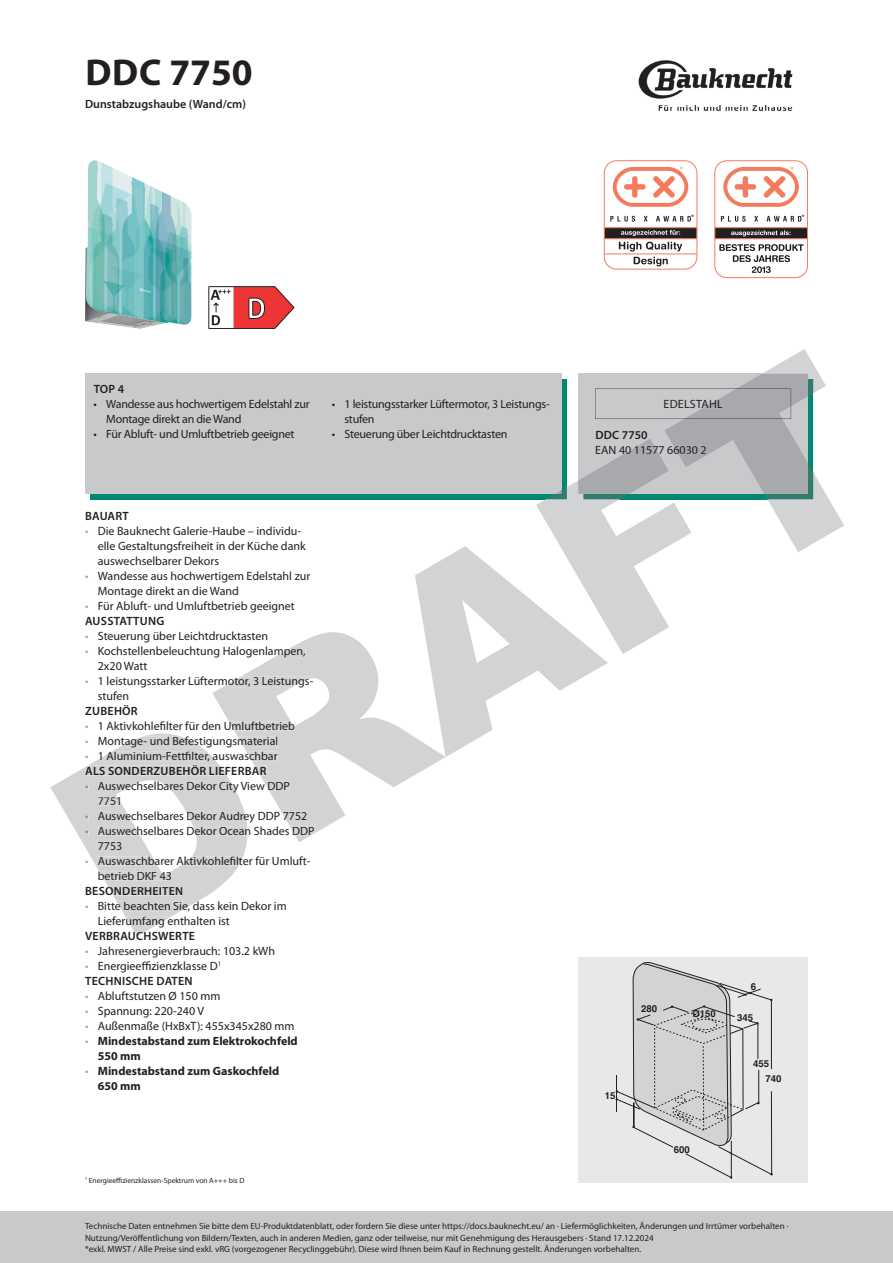
<style>
.page{position:relative;width:893px;height:1263px;background:#fff}
.page>*{position:absolute;margin:0;border:0;box-sizing:border-box;transform-origin:0 0}
.t1{font:700 37.5px "Myriad Pro";color:#231f20}
.t2{font:12px/15px "Myriad Pro";color:#231f20}
.t3{font:12px/15px "Myriad Pro";letter-spacing:-.02em;color:#231f20}
.t4{font:600 12px "Myriad Pro";letter-spacing:.02em;color:#231f20}
.t5{font:700 12px/15px "Myriad Pro";color:#231f20}
.t6{font:600 12px "Myriad Pro";color:#231f20}
.t7{font:12px "Myriad Pro";letter-spacing:.02em;color:#231f20}
.t8{font:12px/15px "Myriad Pro";color:#9ea0a2;text-align:justify}
.t9{font:12px/15px "Myriad Pro";color:#888a8c}
.t10{font:700 9.6px "Helvetica";color:#231f20}
.t11{font:700 9.45px "Helvetica";color:#231f20}
.t12{font:9px/11.2px "Myriad Pro";color:#231f20}
.t13{font:7.5px "Myriad Pro";color:#231f20}
.s1{color:#9ea0a2}
.s2{font-weight:600}
.s3{font-weight:400;color:#9ea0a2}
</style>
<div class="page">
<img style="left:638px;top:60px;width:155px;height:52px">
<div style="left:0;top:1212px;width:893px;height:51px;background:#c7c9cb"></div>
<img style="left:85px;top:160px;width:107px;height:169px">
<svg style="left:208px;top:286px;width:86px;height:43px"></svg>
<div style="left:715px;top:227px;width:92px;height:12px;background:#231f20;border:1px solid #f47b5d"></div>
<div style="left:714px;top:160px;width:94px;height:118px;border:1px solid #f47b5d;border-radius:12px"></div>
<svg style="left:721px;top:216px;width:25px;height:6px"></svg>
<svg style="left:754px;top:216px;width:4px;height:6px"></svg>
<svg style="left:767px;top:215px;width:37px;height:7px"></svg>
<svg style="left:723px;top:167px;width:76px;height:40px"></svg>
<svg style="left:731px;top:230px;width:60px;height:6px"></svg>
<svg style="left:719px;top:244px;width:85px;height:29px"></svg>
<hr style="left:604px;top:253px;width:93px;height:1px;background:#f47b5d">
<div style="left:604px;top:227px;width:93px;height:12px;background:#231f20;border:1px solid #f47b5d"></div>
<div style="left:604px;top:160px;width:93px;height:110px;border:1px solid #f47b5d;border-radius:12px"></div>
<svg style="left:610px;top:216px;width:25px;height:6px"></svg>
<svg style="left:644px;top:216px;width:3px;height:6px"></svg>
<svg style="left:621px;top:230px;width:59px;height:6px"></svg>
<svg style="left:656px;top:215px;width:38px;height:7px"></svg>
<svg style="left:613px;top:167px;width:75px;height:40px"></svg>
<svg style="left:619px;top:242px;width:63px;height:24px"></svg>
<div style="left:90px;top:379px;width:477px;height:120px;background:#008871"></div>
<div style="left:85px;top:374px;width:476px;height:120px;background:#c7c9cb"></div>
<div style="left:578px;top:958px;width:230px;height:225px;background:#e7e8e8"></div>
<svg style="left:615px;top:962px;width:158px;height:217px"></svg>
<svg style="left:212px;top:632px;width:233px;height:201px"></svg>
<svg style="left:273px;top:647px;width:33px;height:11px"></svg>
<svg style="left:221px;top:677px;width:92px;height:11px"></svg>
<svg style="left:50px;top:722px;width:265px;height:214px"></svg>
<svg style="left:415px;top:349px;width:429px;height:408px"></svg>
<h1 class="t1" style="left:85px;top:48px;width:169px">DDC 7750</h1>
<p class="t6" style="left:85px;top:97px;width:162px">Dunstabzugshaube (Wand/cm)</p>
<p class="t4" style="left:94px;top:383px;width:32px">TOP 4</p>
<p class="t3" style="left:106px;top:397px;width:205px;text-indent:-13px">• Wandesse aus hochwertigem Edelstahl zur<br>Montage direkt an die Wand</p>
<p class="t3" style="left:94px;top:427px;width:202px">• Für Abluft- und Umluftbetrieb geeignet</p>
<p class="t3" style="left:344px;top:397px;width:207px;text-indent:-13px">• 1 leistungsstarker Lüftermotor, 3 Leistungs&shy;stufen</p>
<p class="t3" style="left:332px;top:427px;width:177px">• Steuerung über Leichtdrucktasten</p>
<p class="t4" style="left:85px;top:510px;width:45px">BAUART</p>
<p class="t2" style="left:98px;top:524px;width:209px;text-indent:-13px"><span class="s1">•</span> Die Bauknecht Galerie-Haube – individu&shy;elle Gestaltungsfreiheit in der Küche dank auswechselbarer Dekors</p>
<p class="t2" style="left:98px;top:569px;width:214px;text-indent:-13px"><span class="s1">•</span> Wandesse aus hochwertigem Edelstahl zur<br>Montage direkt an die Wand</p>
<p class="t2" style="left:85px;top:599px;width:211px"><span class="s1">•</span> Für Abluft- und Umluftbetrieb geeignet<br><span class="s2">AUSSTATTUNG</span></p>
<p class="t2" style="left:85px;top:629px;width:185px"><span class="s1">•</span> Steuerung über Leichtdrucktasten <span class="s1">•</span></p>
<p class="t2" style="left:98px;top:659px;width:51px">2x20 Watt</p>
<p class="t8" style="left:85px;top:674px;width:5px">•</p>
<p class="t2" style="left:98px;top:689px;width:33px">stufen</p>
<p class="t4" style="left:85px;top:705px;width:54px">ZUBEHÖR</p>
<p class="t8" style="left:85px;top:719px;width:5px">• • •</p>
<p class="t2" style="left:98px;top:644px;width:209px">Kochstellenbeleuchtung Halogenlampen,</p>
<p class="t2" style="left:98px;top:674px;width:217px">1 leistungsstarker Lüftermotor, 3 Leistungs-</p>
<p class="t2" style="left:98px;top:719px;width:199px">1 Aktivkohlefilter für den Umluftbetrieb<br>Montage- und Befestigungsmaterial<br>1 Aluminium-Fettfilter, auswaschbar</p>
<p class="t4" style="left:85px;top:765px;width:183px">ALS SONDERZUBEHÖR LIEFERBAR</p>
<p class="t2" style="left:98px;top:779px;width:194px">Auswechselbares Dekor City View DDP</p>
<p class="t2" style="left:98px;top:809px;width:218px">Auswechselbares Dekor Audrey DDP 7752<br>Auswechselbares Dekor Ocean Shades DDP</p>
<p class="t9" style="left:85px;top:779px;width:5px">•</p>
<p class="t2" style="left:98px;top:794px;width:26px">7751</p>
<p class="t9" style="left:85px;top:809px;width:5px">• •</p>
<p class="t2" style="left:98px;top:839px;width:214px">7753<br>Auswaschbarer Aktivkohlefilter für Umluft&shy;betrieb DKF 43</p>
<p class="t4" style="left:85px;top:885px;width:100px">BESONDERHEITEN</p>
<p class="t2" style="left:98px;top:899px;width:190px">Bitte beachten Sie, dass kein Dekor im<br>Lieferumfang enthalten ist</p>
<p class="t4" style="left:85px;top:930px;width:111px">VERBRAUCHSWERTE</p>
<p class="t8" style="left:85px;top:854px;width:5px">•</p>
<p class="t8" style="left:85px;top:899px;width:5px">•</p>
<p class="t2" style="left:85px;top:944px;width:191px"><span class="s1">•</span> Jahresenergieverbrauch: 103.2 kWh</p>
<p class="t2" style="left:85px;top:959px;width:138px"><span class="s1">•</span> Energieeffizienzklasse D<sup>1<br></sup><span class="s2">TECHNISCHE DATEN</span></p>
<p class="t2" style="left:85px;top:989px;width:137px"><span class="s1">•</span> Abluftstutzen Ø 150 mm</p>
<p class="t2" style="left:85px;top:1004px;width:121px"><span class="s1">•</span> Spannung: 220-240 V</p>
<p class="t2" style="left:85px;top:1019px;width:211px"><span class="s1">•</span> Außenmaße (HxBxT): 455x345x280 mm</p>
<p class="t5" style="left:98px;top:1033px;width:201px;text-indent:-13px"><span class="s3">•</span> Mindestabstand zum Elektrokochfeld<br>550 mm</p>
<p class="t5" style="left:98px;top:1063px;width:183px;text-indent:-13px"><span class="s3">•</span> Mindestabstand zum Gaskochfeld<br>650 mm</p>
<p class="t13" style="left:85px;top:1176px;width:161px"><sup>1</sup> Energieeffizienzklassen-Spektrum von A+++ bis D</p>
<p class="t4" style="left:595px;top:428px;width:54px">DDC 7750</p>
<p class="t7" style="left:663px;top:398px;width:61px">EDELSTAHL</p>
<p class="t2" style="left:595px;top:442px;width:113px">EAN 40 11577 66030 2</p>
<p class="t10" style="left:605px;top:1087px;width:12px">15</p>
<p class="t10" style="left:641px;top:1000px;width:18px">280</p>
<p class="t11" style="left:692px;top:1005px;width:25px">Ø150</p>
<p class="t10" style="left:751px;top:978px;width:7px">6</p>
<p class="t10" style="left:737px;top:1008px;width:18px">345</p>
<p class="t10" style="left:753px;top:1054px;width:18px">455</p>
<p class="t10" style="left:765px;top:1070px;width:18px">740</p>
<p class="t10" style="left:674px;top:1141px;width:18px">600</p>
<p class="t12" style="left:85px;top:1221px;width:705px">Technische Daten entnehmen Sie bitte dem EU-Produktdatenblatt, oder fordern Sie diese unter https://docs.bauknecht.eu/ an · Liefermöglichkeiten, Änderungen und Irrtümer vorbehalten ·<br>Nutzung/Veröffentlichung von Bildern/Texten, auch in anderen Medien, ganz oder teilweise, nur mit Genehmigung des Herausgebers · Stand 17.12.2024<br>*exkl. MWST / Alle Preise sind exkl. vRG (vorgezogener Recyclinggebühr). Diese wird Ihnen beim Kauf in Rechnung gestellt. Änderungen vorbehalten.</p>
</div>
